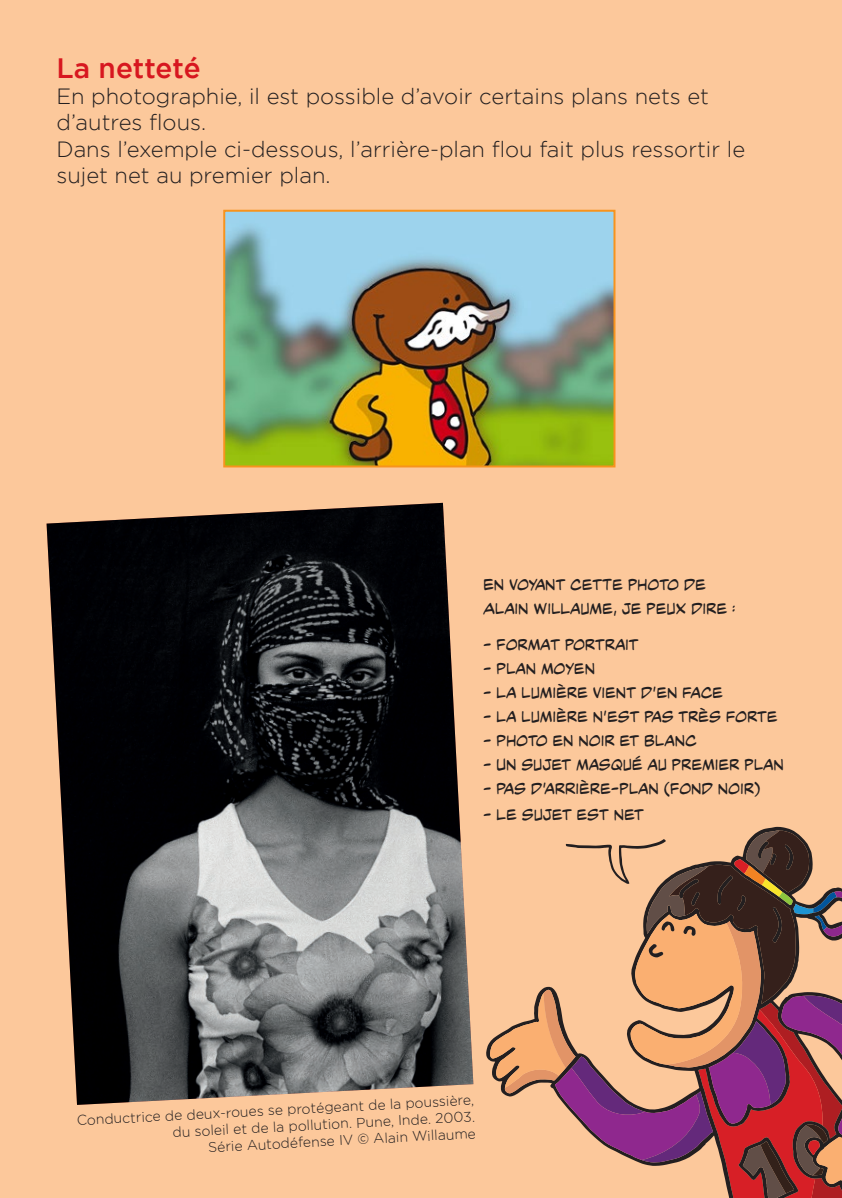
<style>
.page{position:relative;width:842px;height:1198px;background:#fcc89b}
.page>*{position:absolute;margin:0;border:0;box-sizing:border-box;transform-origin:0 0}
.t1{font:500 28px "Gotham";color:#d7171f}
.t2{font:300 22px/26.4px "Gotham";color:#231f20}
.t3{font:20px "Might Makes Right BB";color:#231f20}
.t4{font:300 14px/16.8px "Gotham";color:#231f20;text-align:right}
</style>
<div class="page">
<img style="left:226px;top:213px;width:386px;height:251px">
<div style="left:223px;top:210px;width:392px;height:257px;border:2px solid #f7931d"></div>
<img style="left:47px;top:503px;width:426px;height:602px">
<svg style="left:490px;top:830px;width:352px;height:368px"></svg>
<p class="t1" style="left:56px;top:52px;width:146px">La netteté</p>
<p class="t2" style="left:56px;top:83px;width:654px">En photographie, il est possible d’avoir certains plans nets et d’autres flous.</p>
<p class="t2" style="left:56px;top:136px;width:690px">Dans l’exemple ci-dessous, l’arrière-plan flou fait plus ressortir le sujet net au premier plan.</p>
<p class="t3" style="left:483px;top:574px;width:224px">EN VOYANT CETTE PHOTO DE</p>
<p class="t3" style="left:483px;top:598px;width:254px">ALAIN WILLAUME, JE PEUX DIRE :</p>
<p class="t3" style="left:483px;top:634px;width:157px">- FORMAT PORTRAIT</p>
<p class="t3" style="left:483px;top:658px;width:113px">- PLAN MOYEN</p>
<p class="t3" style="left:483px;top:682px;width:241px">- LA LUMIÈRE VIENT D’EN FACE</p>
<p class="t3" style="left:483px;top:706px;width:296px">- LA LUMIÈRE N’EST PAS TRÈS FORTE</p>
<p class="t3" style="left:483px;top:730px;width:215px">- PHOTO EN NOIR ET BLANC</p>
<p class="t3" style="left:483px;top:754px;width:302px">- UN SUJET MASQUÉ AU PREMIER PLAN</p>
<p class="t3" style="left:483px;top:778px;width:279px">- PAS D’ARRIÈRE-PLAN (FOND NOIR)</p>
<p class="t3" style="left:483px;top:804px;width:162px">- LE SUJET EST NET</p>
<p class="t4" style="left:76px;top:1112px;width:399px;rotate:-3deg">Conductrice de deux-roues se protégeant de la poussière, du soleil et de la pollution. Pune, Inde. 2003.</p>
<p class="t4" style="left:208px;top:1138px;width:269px;rotate:-3deg">Série Autodéfense IV © Alain Willaume</p>
</div>
